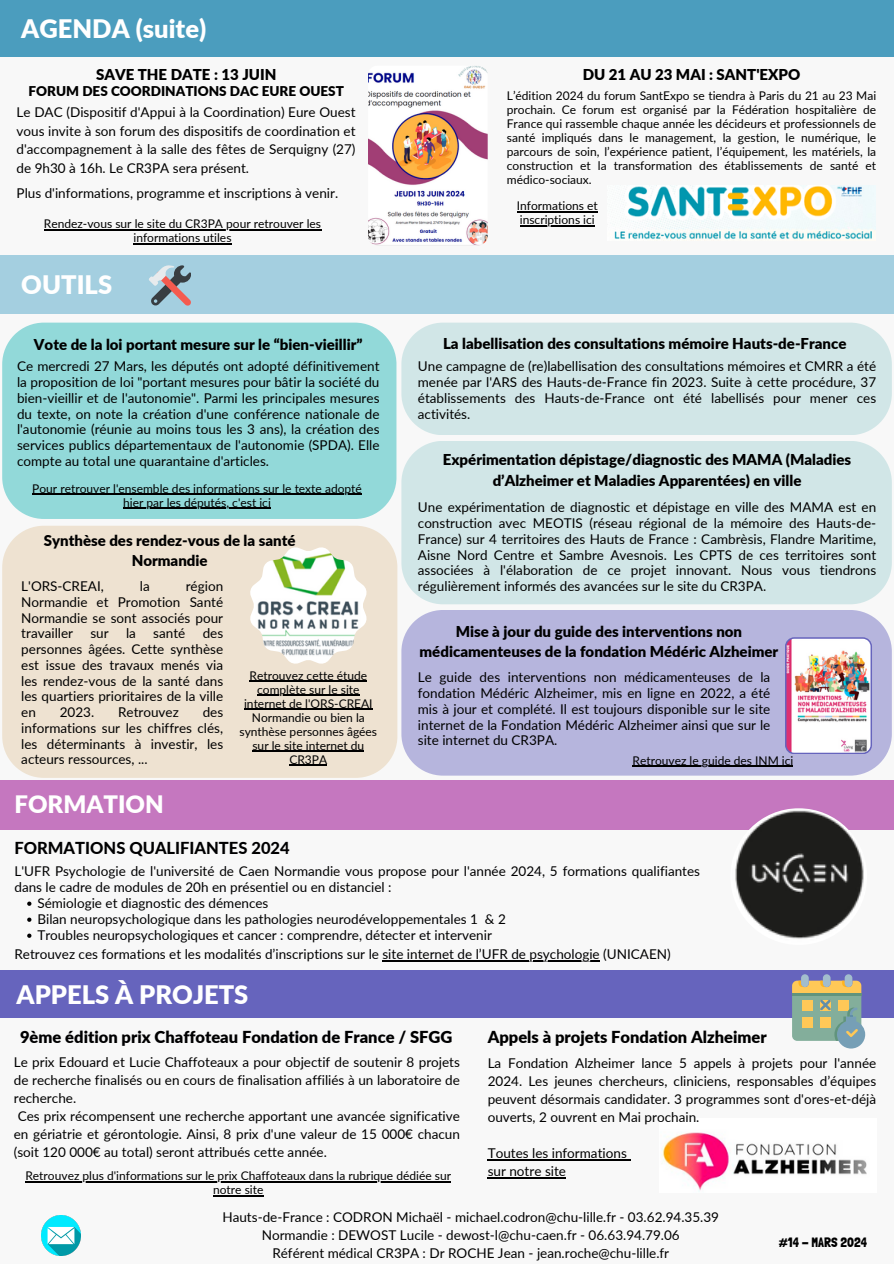
<style>
.page{position:relative;width:894px;height:1264px;background:#fff}
.page>*{position:absolute;margin:0;border:0;box-sizing:border-box;transform-origin:0 0}
.t1{font:900 25.5px "Lato";color:#fff}
.t2{font:900 24px "Lato";color:#fff}
.t3{font:900 16.5px "Lato";color:#000001}
.t4{font:900 16.5px "Lato";color:#000}
.t5{font:800 16.5px "Lato";color:#000001}
.t6{font:900 15px/20.2px "Lato";color:#000;text-align:center}
.t7{font:13.5px/15.8px "Lato";color:#000;text-align:justify}
.t8{font:13.5px "Lato";color:#000001}
.t9{font:900 13.5px "Lato";color:#000}
.t10{font:13.5px "Londrina Solid";color:#000}
.t11{font:12px/14px "Lato";color:#000;text-align:center}
</style>
<div class="page">
<div style="left:0;top:0;width:893px;height:1263px;background:#f8f8f8"></div>
<img style="left:41px;top:1215px;width:40px;height:40px">
<div style="left:0;top:780px;width:893px;height:50px;background:#c577bf"></div>
<div style="left:0;top:970px;width:893px;height:47px;background:#6664bd"></div>
<div style="left:800px;top:974px;width:8px;height:13px;background:#a2bdcd;border-radius:4px"></div>
<div style="left:844px;top:974px;width:8px;height:13px;background:#a2bdcd;border-radius:4px"></div>
<div style="left:822px;top:974px;width:8px;height:13px;background:#a2bdcd;border-radius:4px"></div>
<svg style="left:791px;top:980px;width:73px;height:68px;background:#a9b495"></svg>
<div style="left:2px;top:322px;width:394px;height:197px;background:#92d9d9"></div>
<div style="left:0;top:255px;width:893px;height:59px;background:#a4cfe0"></div>
<div style="left:1px;top:0;width:892px;height:56px;background:#4b9dbe"></div>
<svg style="left:149px;top:265px;width:42px;height:40px"></svg>
<div style="left:401px;top:322px;width:490px;height:113px;background:#d1e6e7"></div>
<div style="left:2px;top:525px;width:395px;height:253px;background:#eee2d1"></div>
<img style="left:368px;top:66px;width:119px;height:179px;border-radius:9px">
<img style="left:614px;top:185px;width:261px;height:54px">
<div style="left:401px;top:441px;width:490px;height:163px;background:#d1e6e7"></div>
<div style="left:401px;top:610px;width:490px;height:165px;background:#b6b5dd"></div>
<img style="left:784px;top:637px;width:87px;height:117px">
<img style="left:663px;top:1132px;width:204px;height:58px">
<img style="left:730px;top:808px;width:136px;height:137px;border-radius:50%">
<img style="left:250px;top:547px;width:116px;height:116px">
<svg style="left:27px;top:901px;width:4px;height:4px"></svg>
<svg style="left:27px;top:917px;width:4px;height:4px"></svg>
<svg style="left:27px;top:933px;width:4px;height:4px"></svg>
<hr style="left:382px;top:960px;width:217px;height:1px;background:#000001">
<hr style="left:25px;top:1181px;width:426px;height:1px;background:#000">
<hr style="left:213px;top:1195px;width:50px;height:1px;background:#000">
<hr style="left:32px;top:493px;width:330px;height:1px;background:#000">
<hr style="left:123px;top:507px;width:148px;height:1px;background:#000">
<hr style="left:487px;top:1159px;width:139px;height:1px;background:#000">
<hr style="left:487px;top:1177px;width:79px;height:1px;background:#000">
<hr style="left:44px;top:229px;width:277px;height:1px;background:#000">
<hr style="left:133px;top:243px;width:98px;height:1px;background:#000">
<hr style="left:249px;top:680px;width:118px;height:1px;background:#000">
<hr style="left:257px;top:694px;width:102px;height:1px;background:#000">
<hr style="left:244px;top:708px;width:128px;height:1px;background:#000">
<hr style="left:252px;top:750px;width:112px;height:1px;background:#000">
<hr style="left:289px;top:764px;width:38px;height:1px;background:#000">
<hr style="left:632px;top:765px;width:161px;height:1px;background:#000">
<hr style="left:516px;top:211px;width:81px;height:1px;background:#000">
<hr style="left:519px;top:225px;width:75px;height:1px;background:#000">
<h1 class="t1" style="left:21px;top:12px;width:186px">AGENDA (suite)</h1>
<p class="t6" style="left:96px;top:64px;width:182px">SAVE THE DATE : 13 JUIN</p>
<p class="t9" style="left:29px;top:83px;width:317px">FORUM DES COORDINATIONS DAC EURE OUEST</p>
<p class="t7" style="left:17px;top:102px;width:340px;line-height:18.8px">Le DAC (Dispositif d'Appui à la Coordination) Eure Ouest vous invite à son forum des dispositifs de coordination et d'accompagnement à la salle des fêtes de Serquigny (27) de 9h30 à 16h. Le CR3PA sera présent.</p>
<p class="t7" style="left:17px;top:185px;width:323px">Plus d'informations, programme et inscriptions à venir.</p>
<p class="t11" style="left:44px;top:217px;width:279px">Rendez-vous sur le site du CR3PA pour retrouver les informations utiles</p>
<h1 class="t1" style="left:21px;top:269px;width:92px">OUTILS</h1>
<p class="t6" style="left:34px;top:334px;width:330px">Vote de la loi portant mesure sur le “bien-vieillir”</p>
<p class="t7" style="left:17px;top:358px;width:364px">Ce mercredi 27 Mars, les députés ont adopté définitivement la proposition de loi "portant mesures pour bâtir la société du bien-vieillir et de l'autonomie". Parmi les principales mesures du texte, on note la création d'une conférence nationale de l'autonomie (réunie au moins tous les 3 ans), la création des services publics départementaux de l'autonomie (SPDA). Elle compte au total une quarantaine d'articles.</p>
<p class="t11" style="left:32px;top:481px;width:331px">Pour retrouver l'ensemble des informations sur le texte adopté hier par les députés, c'est ici</p>
<p class="t6" style="left:44px;top:529px;width:253px">Synthèse des rendez-vous de la santé<br>Normandie</p>
<p class="t7" style="left:21px;top:578px;width:84px">L'ORS-CREAI,</p>
<p class="t7" style="left:140px;top:578px;width:11px">la</p>
<p class="t7" style="left:21px;top:578px;width:203px;text-indent:164px">région Normandie et Promotion Santé Normandie se sont associés pour travailler</p>
<p class="t7" style="left:21px;top:625px;width:203px;text-indent:181px">des personnes âgées. Cette synthèse est issue des travaux menés via les rendez-vous de la santé dans les quartiers prioritaires de la ville en</p>
<p class="t7" style="left:90px;top:625px;width:20px">sur</p>
<p class="t7" style="left:126px;top:625px;width:11px">la</p>
<p class="t7" style="left:153px;top:625px;width:34px">santé</p>
<p class="t11" style="left:239px;top:668px;width:139px">Retrouvez cette étude complète sur le site internet de l'ORS-CREAI<br>Normandie ou bien la synthèse personnes âgées sur le site internet du<br>CR3PA</p>
<p class="t7" style="left:21px;top:704px;width:203px;text-indent:181px">des informations sur les chiffres clés, les déterminants à investir, les acteurs ressources, ...</p>
<p class="t7" style="left:60px;top:704px;width:36px">2023.</p>
<p class="t7" style="left:118px;top:704px;width:62px">Retrouvez</p>
<p class="t6" style="left:582px;top:64px;width:219px">DU 21 AU 23 MAI : SANT'EXPO</p>
<p class="t11" style="left:506px;top:88px;width:371px;text-align:justify">L’édition 2024 du forum SantExpo se tiendra à Paris du 21 au 23 Mai prochain. Ce forum est organisé par la Fédération hospitalière de France qui rassemble chaque année les décideurs et professionnels de santé impliqués dans le management, la gestion, le numérique, le parcours de soin, l’expérience patient, l’équipement, les matériels, la construction et la transformation des établissements de santé et médico-sociaux.</p>
<p class="t11" style="left:516px;top:198px;width:82px;text-align:left">Informations et inscriptions ici</p>
<p class="t6" style="left:443px;top:333px;width:405px">La labellisation des consultations mémoire Hauts-de-France</p>
<p class="t7" style="left:418px;top:358px;width:460px">Une campagne de (re)labellisation des consultations mémoires et CMRR a été menée par l'ARS des Hauts-de-France fin 2023. Suite à cette procédure, 37 établissements des Hauts-de-France ont été labellisés pour mener ces activités.</p>
<p class="t6" style="left:443px;top:449px;width:410px">Expérimentation dépistage/diagnostic des MAMA (Maladies d’Alzheimer et Maladies Apparentées) en ville</p>
<p class="t7" style="left:418px;top:499px;width:460px">Une expérimentation de diagnostic et dépistage en ville des MAMA est en construction avec MEOTIS (réseau régional de la mémoire des Hauts-de-France) sur 4 territoires des Hauts de France : Cambrèsis, Flandre Maritime, Aisne Nord Centre et Sambre Avesnois. Les CPTS de ces territoires sont associées à l'élaboration de ce projet innovant. Nous vous tiendrons régulièrement informés des avancées sur le site du CR3PA.</p>
<p class="t6" style="left:419px;top:620px;width:360px">Mise à jour du guide des interventions non médicamenteuses de la fondation Médéric Alzheimer</p>
<p class="t7" style="left:418px;top:669px;width:354px">Le guide des interventions non médicamenteuses de la fondation Médéric Alzheimer, mis en ligne en 2022, a été mis à jour et complété. Il est toujours disponible sur le site internet de la Fondation Médéric Alzheimer ainsi que sur le site internet du CR3PA.</p>
<p class="t11" style="left:632px;top:753px;width:162px">Retrouvez le guide des INM ici</p>
<h2 class="t2" style="left:14px;top:789px;width:151px">FORMATION</h2>
<p class="t5" style="left:14px;top:837px;width:277px">FORMATIONS QUALIFIANTES 2024</p>
<p class="t8" style="left:14px;top:862px;width:687px">L'UFR Psychologie de l'université de Caen Normandie vous propose pour l'année 2024, 5 formations qualifiantes</p>
<p class="t8" style="left:14px;top:878px;width:378px">dans le cadre de modules de 20h en présentiel ou en distanciel :</p>
<p class="t8" style="left:37px;top:894px;width:232px">Sémiologie et diagnostic des démences</p>
<p class="t8" style="left:37px;top:910px;width:470px">Bilan neuropsychologique dans les pathologies neurodéveloppementales 1 &amp; 2</p>
<p class="t8" style="left:37px;top:926px;width:456px">Troubles neuropsychologiques et cancer : comprendre, détecter et intervenir</p>
<p class="t8" style="left:14px;top:946px;width:657px">Retrouvez ces formations et les modalités d’inscriptions sur le site internet de l’UFR de psychologie (UNICAEN)</p>
<h1 class="t1" style="left:17px;top:978px;width:233px">APPELS À PROJETS</h1>
<p class="t3" style="left:20px;top:1026px;width:434px">9ème édition prix Chaffoteau Fondation de France / SFGG</p>
<p class="t7" style="left:14px;top:1052px;width:447px;line-height:18px;text-align:left">Le prix Edouard et Lucie Chaffoteaux a pour objectif de soutenir 8 projets de recherche finalisés ou en cours de finalisation affiliés à un laboratoire de recherche.<br>Ces prix récompensent une recherche apportant une avancée significative en gériatrie et gérontologie. Ainsi, 8 prix d'une valeur de 15 000€ chacun (soit 120 000€ au total) seront attribués cette année.</p>
<p class="t11" style="left:25px;top:1168px;width:427px">Retrouvez plus d'informations sur le prix Chaffoteaux dans la rubrique dédiée sur notre site</p>
<p class="t4" style="left:487px;top:1026px;width:280px">Appels à projets Fondation Alzheimer</p>
<p class="t7" style="left:487px;top:1054px;width:390px;line-height:18px">La Fondation Alzheimer lance 5 appels à projets pour l'année 2024. Les jeunes chercheurs, cliniciens, responsables d’équipes peuvent désormais candidater. 3 programmes sont d'ores-et-déjà ouverts, 2 ouvrent en Mai prochain.</p>
<p class="t7" style="left:487px;top:1144px;width:141px;line-height:18px">Toutes les informations sur notre site</p>
<p class="t7" style="left:222px;top:1207px;width:498px;line-height:18px;text-align:center">Hauts-de-France : CODRON Michaël - michael.codron@chu-lille.fr - 03.62.94.35.39<br>Normandie : DEWOST Lucile - dewost-l@chu-caen.fr - 06.63.94.79.06<br>Référent médical CR3PA : Dr ROCHE Jean - jean.roche@chu-lille.fr</p>
<p class="t10" style="left:778px;top:1234px;width:90px">#14 - MARS 2024</p>
</div>
